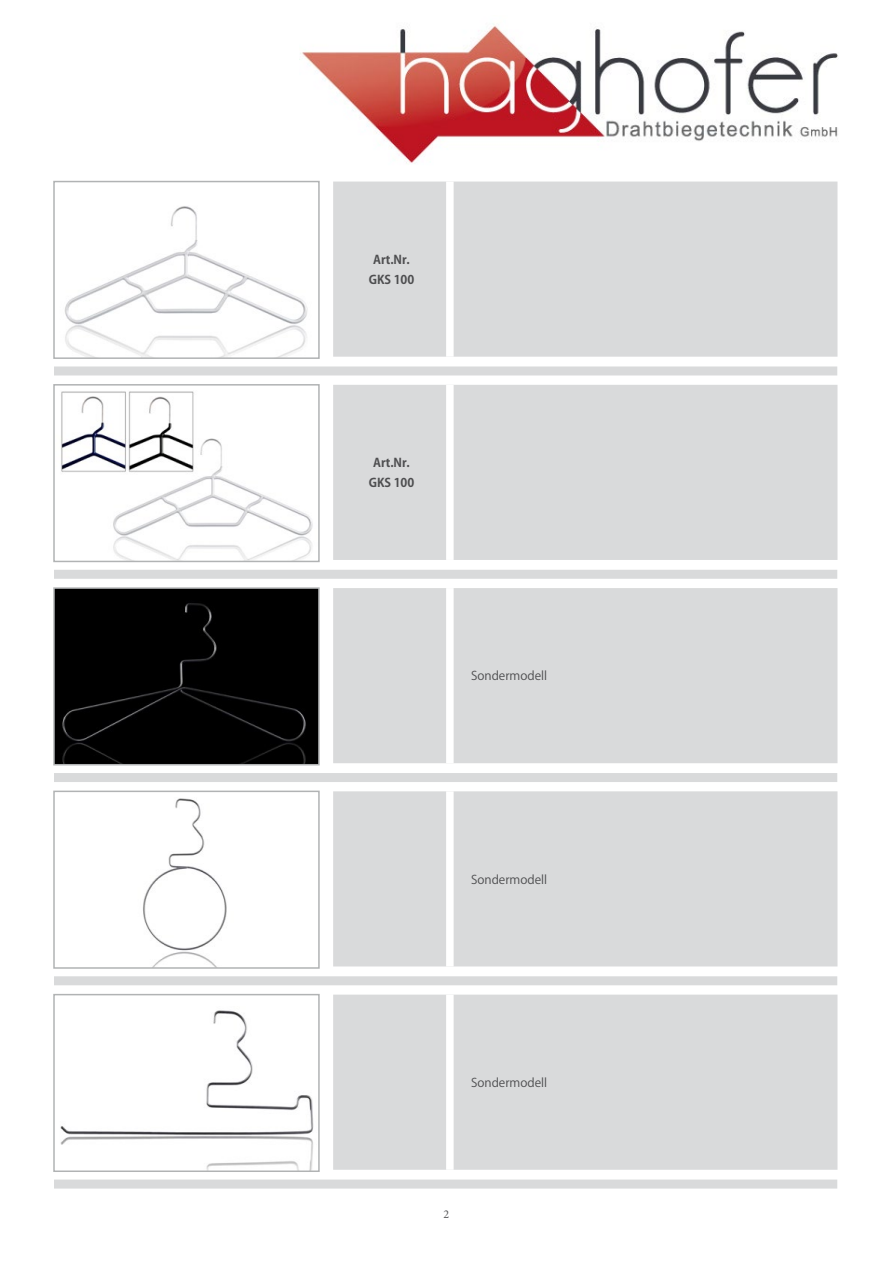
<style>
.page{position:relative;width:893px;height:1263px;background:#fff}
.page>*{position:absolute;margin:0;border:0;box-sizing:border-box;transform-origin:0 0}
.t1{font:12px "Koz Go Pr 6 N";color:#4e4e50}
.t2{font:700 12px/19.5px "Koz Go Pr 6 N";color:#4e4e50;text-align:center}
.t3{font:12px "Minion Pro";color:#58585a}
</style>
<div class="page">
<img style="left:300px;top:23px;width:538px;height:140px">
<img style="left:60px;top:1010px;width:254px;height:159px">
<div style="left:53px;top:994px;width:267px;height:178px;border:2px solid #b1b3b4"></div>
<div style="left:54px;top:1179px;width:783px;height:9px;background:#d9dadb"></div>
<div style="left:333px;top:995px;width:504px;height:175px;background:#d9dadb"></div>
<div style="left:446px;top:994px;width:8px;height:176px;background:#fff"></div>
<img style="left:143px;top:798px;width:84px;height:168px">
<div style="left:53px;top:791px;width:267px;height:178px;border:2px solid #b1b3b4"></div>
<div style="left:54px;top:976px;width:783px;height:9px;background:#d9dadb"></div>
<div style="left:333px;top:791px;width:504px;height:175px;background:#d9dadb"></div>
<div style="left:446px;top:791px;width:8px;height:175px;background:#fff"></div>
<div style="left:56px;top:590px;width:261px;height:172px;background:#000"></div>
<div style="left:53px;top:587px;width:267px;height:178px;border:2px solid #b1b3b4"></div>
<div style="left:54px;top:773px;width:783px;height:9px;background:#d9dadb"></div>
<div style="left:333px;top:588px;width:504px;height:175px;background:#d9dadb"></div>
<div style="left:446px;top:588px;width:8px;height:175px;background:#fff"></div>
<img style="left:61px;top:391px;width:252px;height:168px">
<div style="left:53px;top:384px;width:267px;height:178px;border:2px solid #b1b3b4"></div>
<div style="left:54px;top:570px;width:783px;height:9px;background:#d9dadb"></div>
<div style="left:333px;top:385px;width:504px;height:175px;background:#d9dadb"></div>
<div style="left:446px;top:385px;width:8px;height:175px;background:#fff"></div>
<img style="left:64px;top:206px;width:244px;height:150px">
<div style="left:53px;top:181px;width:267px;height:178px;border:2px solid #b1b3b4"></div>
<div style="left:54px;top:366px;width:783px;height:9px;background:#d9dadb"></div>
<div style="left:333px;top:182px;width:504px;height:175px;background:#d9dadb"></div>
<div style="left:446px;top:182px;width:8px;height:175px;background:#fff"></div>
<p class="t2" style="left:369px;top:250px;width:47px">Art.Nr.<br>GKS 100</p>
<p class="t2" style="left:369px;top:454px;width:47px">Art.Nr.<br>GKS 100</p>
<p class="t1" style="left:471px;top:669px;width:77px">Sondermodell</p>
<p class="t1" style="left:471px;top:872px;width:77px">Sondermodell</p>
<p class="t1" style="left:471px;top:1076px;width:77px">Sondermodell</p>
<p class="t3" style="left:444px;top:1206px;width:7px">2</p>
</div>
